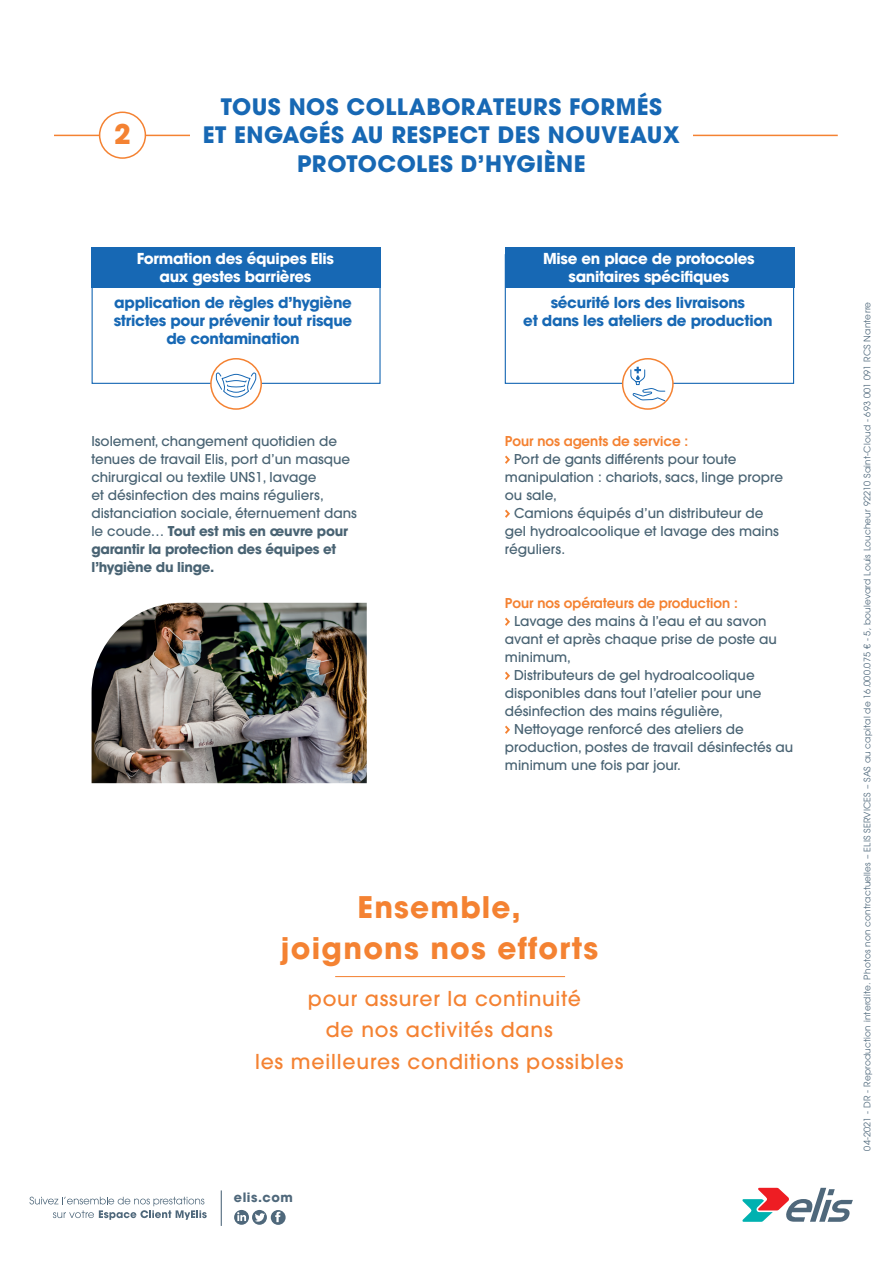
<style>
.page{position:relative;width:893px;height:1263px;background:#fff}
.page>*{position:absolute;margin:0;border:0;box-sizing:border-box;transform-origin:0 0}
.t1{font:700 29.55px/40.8px "ITC Avant Garde Pro";letter-spacing:.04em;color:#f48232;text-align:center}
.t2{font:700 27px "ITC Avant Garde Pro";color:#f48232}
.t3{font:700 22.5px/28.5px "ITC Avant Garde Pro";letter-spacing:.02em;color:#1768b4;text-align:center}
.t4{font:500 20.4px/31.7px "ITC Avant Garde Pro";letter-spacing:.04em;color:#f48232;text-align:center}
.t5{font:700 15px/18px "ITC Avant Garde Pro";letter-spacing:-.02em;color:#1768b4;text-align:center}
.t6{font:700 15px/18px "ITC Avant Garde Pro";letter-spacing:-.02em;color:#fff;text-align:center}
.t7{font:500 13.5px/18px "ITC Avant Garde Pro";color:#496373}
.t8{font:600 13.5px "ITC Avant Garde Pro";color:#f48232}
.t9{font:700 12.75px "ITC Avant Garde Pro";letter-spacing:.04em;color:#4f687b}
.t10{font:9px "ITC Avant Garde Pro";letter-spacing:.02em;color:#4f687b}
.s1{font-weight:700}
</style>
<div class="page">
<hr style="left:54px;top:135px;width:784px;height:1px;background:#f48232">
<div style="left:100px;top:112px;width:45px;height:46px;background:#fff;border-radius:50%"></div>
<div style="left:99px;top:112px;width:47px;height:47px;border:2px solid #f48232;border-radius:50%"></div>
<div style="left:190px;top:82px;width:503px;height:106px;background:#fff"></div>
<div style="left:92px;top:247px;width:289px;height:41px;background:#1768b4"></div>
<svg style="left:505px;top:456px;width:5px;height:8px"></svg>
<svg style="left:505px;top:510px;width:5px;height:8px"></svg>
<svg style="left:505px;top:618px;width:5px;height:8px"></svg>
<svg style="left:505px;top:672px;width:5px;height:8px"></svg>
<svg style="left:505px;top:726px;width:5px;height:8px"></svg>
<div style="left:92px;top:247px;width:289px;height:137px;border:1px solid #1768b4"></div>
<div style="left:505px;top:254px;width:289px;height:130px;border:1px solid #1768b4"></div>
<div style="left:505px;top:247px;width:289px;height:41px;background:#1768b4"></div>
<svg style="left:623px;top:359px;width:50px;height:50px"></svg>
<div style="left:622px;top:358px;width:52px;height:52px;border:2px solid #f48232;border-radius:50%"></div>
<svg style="left:630px;top:367px;width:35px;height:34px"></svg>
<div style="left:211px;top:359px;width:50px;height:50px;background:#fff;border-radius:50%"></div>
<div style="left:210px;top:358px;width:52px;height:52px;border:2px solid #f48232;border-radius:50%"></div>
<svg style="left:216px;top:372px;width:41px;height:26px"></svg>
<hr style="left:335px;top:976px;width:230px;height:1px;background:#f48232">
<img style="left:92px;top:603px;width:275px;height:180px">
<svg style="left:29px;top:1196px;width:178px;height:24px"></svg>
<hr style="left:221px;top:1190px;width:1px;height:36px;background:#4f687b">
<svg style="left:234px;top:1210px;width:15px;height:15px"></svg>
<svg style="left:237px;top:1212px;width:9px;height:9px"></svg>
<svg style="left:271px;top:1210px;width:15px;height:15px"></svg>
<svg style="left:275px;top:1212px;width:5px;height:10px"></svg>
<svg style="left:252px;top:1210px;width:15px;height:15px"></svg>
<svg style="left:255px;top:1213px;width:10px;height:8px"></svg>
<svg style="left:742px;top:1188px;width:111px;height:34px"></svg>
<h2 class="t2" style="left:114px;top:116px;width:18px">2</h2>
<h3 class="t3" style="left:203px;top:92px;width:479px">TOUS NOS COLLABORATEURS FORMÉS<br>ET ENGAGÉS AU RESPECT DES NOUVEAUX<br>PROTOCOLES D’HYGIÈNE</h3>
<p class="t6" style="left:137px;top:250px;width:199px">Formation des équipes Elis aux gestes barrières</p>
<p class="t6" style="left:543px;top:249px;width:213px">Mise en place de protocoles sanitaires spécifiques</p>
<p class="t5" style="left:114px;top:294px;width:240px">application de règles d’hygiène strictes pour prévenir tout risque de contamination</p>
<p class="t7" style="left:91px;top:432px;width:267px">Isolement, changement quotidien de tenues de travail Elis, port d’un masque chirurgical ou textile UNS1, lavage<br>et désinfection des mains réguliers, distanciation sociale, éternuement dans le coude… <span class="s1">Tout est mis en œuvre pour garantir la protection des équipes et l’hygiène du linge.</span></p>
<p class="t5" style="left:523px;top:293px;width:251px">sécurité lors des livraisons<br>et dans les ateliers de production</p>
<p class="t8" style="left:505px;top:432px;width:185px">Pour nos agents de service :</p>
<p class="t7" style="left:505px;top:450px;width:280px;text-indent:9px">Port de gants différents pour toute manipulation : chariots, sacs, linge propre ou sale,</p>
<p class="t7" style="left:505px;top:504px;width:275px;text-indent:9px">Camions équipés d’un distributeur de gel hydroalcoolique et lavage des mains réguliers.</p>
<p class="t8" style="left:505px;top:594px;width:234px">Pour nos opérateurs de production :</p>
<p class="t7" style="left:514px;top:612px;width:254px">Lavage des mains à l’eau et au savon</p>
<p class="t7" style="left:505px;top:630px;width:273px">avant et après chaque prise de poste au</p>
<p class="t7" style="left:505px;top:648px;width:68px">minimum,</p>
<p class="t7" style="left:514px;top:666px;width:242px">Distributeurs de gel hydroalcoolique</p>
<p class="t7" style="left:505px;top:684px;width:258px">disponibles dans tout l’atelier pour une</p>
<p class="t7" style="left:505px;top:702px;width:220px">désinfection des mains régulière,</p>
<p class="t7" style="left:514px;top:720px;width:231px">Nettoyage renforcé des ateliers de</p>
<p class="t7" style="left:505px;top:738px;width:290px">production, postes de travail désinfectés au</p>
<p class="t7" style="left:505px;top:756px;width:178px">minimum une fois par jour.</p>
<h1 class="t1" style="left:280px;top:886px;width:319px">Ensemble,<br>joignons nos efforts</h1>
<h3 class="t4" style="left:255px;top:982px;width:370px">pour assurer la continuité<br>de nos activités dans<br>les meilleures conditions possibles</h3>
<p class="t9" style="left:234px;top:1189px;width:60px">elis.com</p>
<p class="t10" style="left:862px;top:1150px;width:850px;rotate:-90deg">04-2021 - DR - Reproduction interdite. Photos non contractuelles – ELIS SERVICES – SAS au capital de 16.000.075 € - 5, boulevard Louis Loucheur 92210 Saint-Cloud - 693 001 091 RCS Nanterre</p>
</div>
